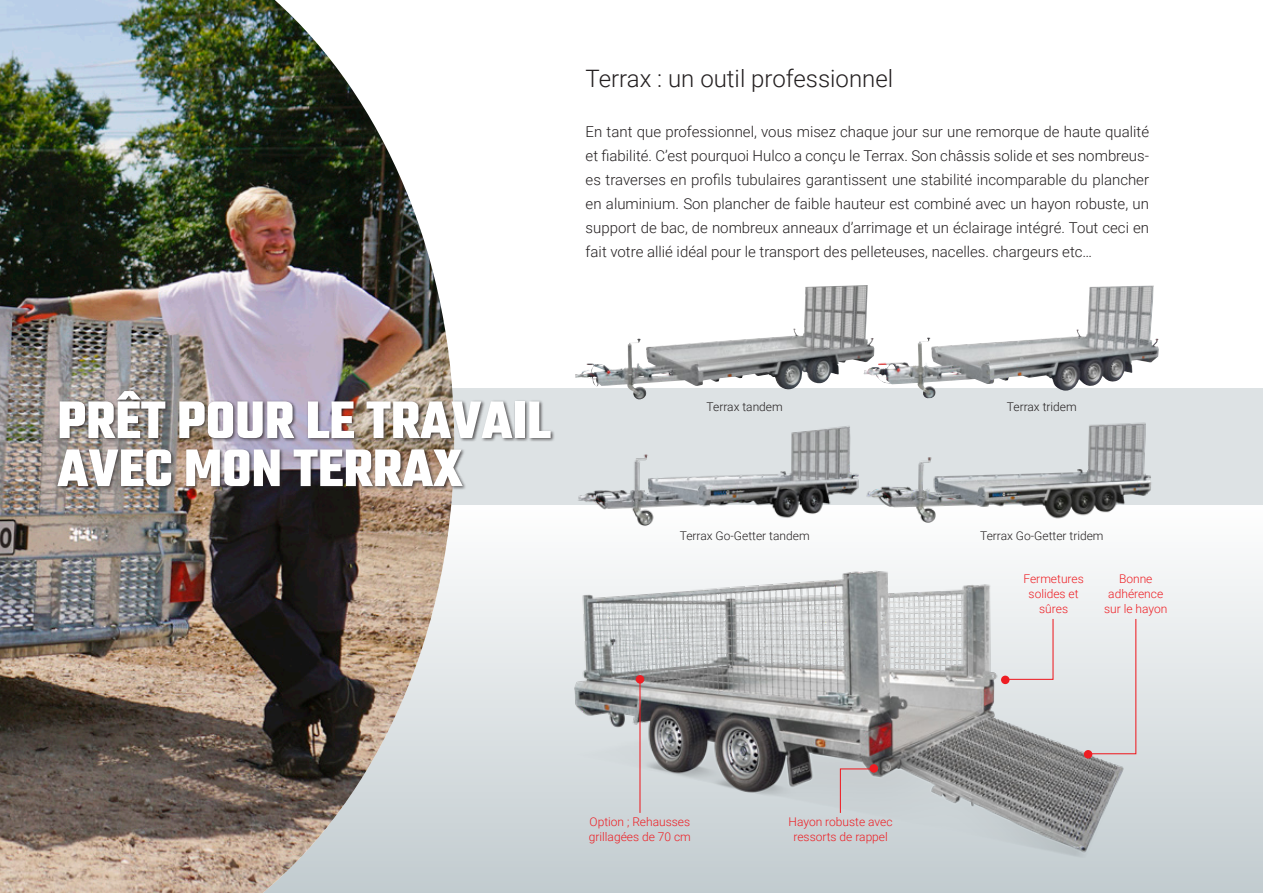
<style>
.page{position:relative;width:1263px;height:893px;background:#fff}
.page>*{position:absolute;margin:0;border:0;box-sizing:border-box;transform-origin:0 0}
.t1{font:700 57px/48px "Teko";color:#fff}
.t2{font:300 24px "Roboto";color:#231f20}
.t3{font:300 15px/24px "Roboto";color:#231f20;text-align:justify}
.t4{font:300 12px/15px "Roboto";color:#ee1d23;text-align:center}
.t5{font:300 12px "Roboto";color:#231f20}
</style>
<div class="page">
<div style="left:0;top:388px;width:1263px;height:117px;background:#dde2e4"></div>
<div style="left:0;top:505px;width:1263px;height:388px;background:linear-gradient(to bottom,#fefefe,#c2cbcf)"></div>
<img style="left:0;top:0;width:454px;height:893px">
<img style="left:562px;top:567px;width:563px;height:302px">
<hr style="left:639px;top:679px;width:1px;height:134px;background:#ee1d23">
<div style="left:1004px;top:618px;width:50px;height:62px;background:#e8ebec"></div>
<svg style="left:1087px;top:618px;width:50px;height:137px;background:#e2e0e2"></svg>
<svg style="left:839px;top:768px;width:33px;height:46px;background:#cac6c9"></svg>
<div style="left:1001px;top:676px;width:8px;height:8px;background:#ee1d23;border-radius:50%"></div>
<div style="left:1084px;top:750px;width:8px;height:8px;background:#ee1d23;border-radius:50%"></div>
<div style="left:869px;top:764px;width:9px;height:9px;background:#ee1d23;border-radius:50%"></div>
<div style="left:636px;top:675px;width:8px;height:9px;background:#ee1d23;border-radius:50%"></div>
<div style="left:56px;top:389px;width:499px;height:102px;background:#231f20;opacity:.7"></div>
<img style="left:575px;top:285px;width:292px;height:93px">
<img style="left:570px;top:426px;width:287px;height:111px">
<img style="left:863px;top:286px;width:270px;height:88px">
<img style="left:857px;top:422px;width:306px;height:116px">
<p class="t2" style="left:586px;top:62px;width:309px">Terrax : un outil professionnel</p>
<p class="t3" style="left:586px;top:119px;width:565px">En tant que professionnel, vous misez chaque jour sur une remorque de haute qualité et fiabilité. C’est pourquoi Hulco a conçu le Terrax. Son châssis solide et ses nombreus&shy;es traverses en profils tubulaires garantissent une stabilité incomparable du plancher en aluminium. Son plancher de faible hauteur est combiné avec un hayon robuste, un support de bac, de nombreux anneaux d’arrimage et un éclairage intégré. Tout ceci en fait votre allié idéal pour le transport des pelleteuses, nacelles. chargeurs etc…</p>
<p class="t1" style="left:57px;top:400px;width:495px">PRÊT POUR LE TRAVAIL<br>AVEC MON TERRAX</p>
<p class="t5" style="left:707px;top:399px;width:78px">Terrax tandem</p>
<p class="t5" style="left:680px;top:527px;width:131px">Terrax Go-Getter tandem</p>
<p class="t4" style="left:589px;top:814px;width:102px">Option ; Rehausses</p>
<p class="t4" style="left:589px;top:829px;width:104px">grillagées de 70 cm</p>
<p class="t4" style="left:789px;top:814px;width:106px">Hayon robuste avec ressorts de rappel</p>
<p class="t5" style="left:1007px;top:399px;width:71px">Terrax tridem</p>
<p class="t5" style="left:980px;top:527px;width:125px">Terrax Go-Getter tridem</p>
<p class="t4" style="left:1023px;top:571px;width:62px">Fermetures solides et sûres</p>
<p class="t4" style="left:1104px;top:571px;width:65px">Bonne adhérence sur le hayon</p>
</div>
